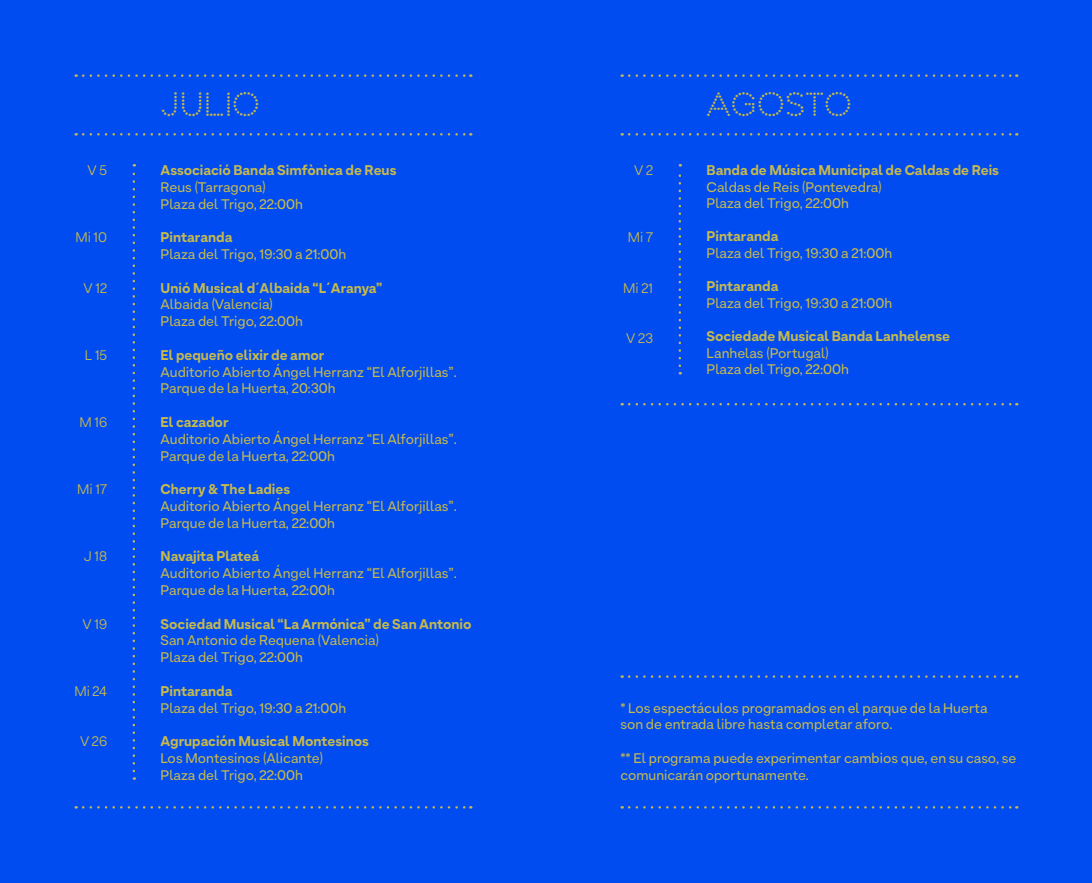
<style>
.page{position:relative;width:1092px;height:883px;background:#fff}
.page>*{position:absolute;margin:0;border:0;box-sizing:border-box;transform-origin:0 0}
.t1{font:31.5px "Perfograma";letter-spacing:-.01em;color:#c6b94d}
.t2{font:14px/16.8px "Armin Grotesk";color:#c6b94d}
.t3{font:800 14px "Armin Grotesk";color:#c6b94d}
.t4{font:14px "Armin Grotesk";color:#c6b94d}
</style>
<div class="page">
<div style="left:0;top:0;width:1091px;height:883px;background:#004cf0"></div>
<svg style="left:83px;top:74px;width:388px;height:3px"></svg>
<svg style="left:83px;top:806px;width:388px;height:3px"></svg>
<svg style="left:83px;top:133px;width:388px;height:3px"></svg>
<svg style="left:133px;top:164px;width:2px;height:607px"></svg>
<svg style="left:629px;top:74px;width:388px;height:3px"></svg>
<svg style="left:629px;top:403px;width:388px;height:2px"></svg>
<svg style="left:629px;top:133px;width:388px;height:3px"></svg>
<svg style="left:678px;top:164px;width:3px;height:202px"></svg>
<svg style="left:629px;top:806px;width:388px;height:3px"></svg>
<svg style="left:629px;top:675px;width:388px;height:3px"></svg>
<p class="t4" style="left:88px;top:161px;width:21px">V 5</p>
<p class="t4" style="left:75px;top:229px;width:33px">Mi 10</p>
<p class="t4" style="left:83px;top:279px;width:25px">V 12</p>
<p class="t4" style="left:85px;top:346px;width:24px">L 15</p>
<p class="t4" style="left:79px;top:413px;width:29px">M 16</p>
<p class="t4" style="left:77px;top:481px;width:31px">Mi 17</p>
<p class="t4" style="left:84px;top:548px;width:25px">J 18</p>
<p class="t4" style="left:82px;top:615px;width:26px">V 19</p>
<p class="t4" style="left:74px;top:682px;width:34px">Mi 24</p>
<p class="t4" style="left:80px;top:733px;width:29px">V 26</p>
<h1 class="t1" style="left:160px;top:86px;width:102px">JULIO</h1>
<p class="t3" style="left:160px;top:161px;width:237px">Associació Banda Simfònica de Reus</p>
<p class="t2" style="left:160px;top:180px;width:144px">Reus (Tarragona)<br>Plaza del Trigo, 22:00h</p>
<p class="t3" style="left:160px;top:228px;width:73px">Pintaranda</p>
<p class="t2" style="left:160px;top:247px;width:187px">Plaza del Trigo, 19:30 a 21:00h</p>
<p class="t3" style="left:160px;top:279px;width:223px">Unió Musical d´Albaida “L´Aranya”</p>
<p class="t2" style="left:160px;top:297px;width:144px">Albaida (Valencia)<br>Plaza del Trigo, 22:00h</p>
<p class="t3" style="left:160px;top:346px;width:165px">El pequeño elixir de amor</p>
<p class="t2" style="left:160px;top:364px;width:298px">Auditorio Abierto Ángel Herranz “El Alforjillas”.<br>Parque de la Huerta, 20:30h</p>
<p class="t3" style="left:160px;top:413px;width:69px">El cazador</p>
<p class="t2" style="left:160px;top:432px;width:298px">Auditorio Abierto Ángel Herranz “El Alforjillas”.<br>Parque de la Huerta, 22:00h</p>
<p class="t3" style="left:160px;top:480px;width:131px">Cherry &amp; The Ladies</p>
<p class="t2" style="left:160px;top:499px;width:298px">Auditorio Abierto Ángel Herranz “El Alforjillas”.<br>Parque de la Huerta, 22:00h</p>
<p class="t3" style="left:160px;top:548px;width:100px">Navajita Plateá</p>
<p class="t2" style="left:160px;top:566px;width:298px">Auditorio Abierto Ángel Herranz “El Alforjillas”.<br>Parque de la Huerta, 22:00h</p>
<p class="t3" style="left:160px;top:615px;width:312px">Sociedad Musical “La Armónica” de San Antonio</p>
<p class="t2" style="left:160px;top:633px;width:220px">San Antonio de Requena (Valencia)<br>Plaza del Trigo, 22:00h</p>
<p class="t3" style="left:160px;top:682px;width:73px">Pintaranda</p>
<p class="t2" style="left:160px;top:700px;width:187px">Plaza del Trigo, 19:30 a 21:00h</p>
<p class="t3" style="left:160px;top:732px;width:210px">Agrupación Musical Montesinos</p>
<p class="t2" style="left:160px;top:751px;width:164px">Los Montesinos (Alicante)<br>Plaza del Trigo, 22:00h</p>
<p class="t4" style="left:634px;top:161px;width:21px">V 2</p>
<p class="t4" style="left:627px;top:229px;width:27px">Mi 7</p>
<p class="t4" style="left:623px;top:279px;width:31px">Mi 21</p>
<p class="t4" style="left:626px;top:329px;width:28px">V 23</p>
<h1 class="t1" style="left:706px;top:86px;width:147px">AGOSTO</h1>
<p class="t3" style="left:706px;top:161px;width:294px">Banda de Música Municipal de Caldas de Reis</p>
<p class="t2" style="left:706px;top:179px;width:177px">Caldas de Reis (Pontevedra)<br>Plaza del Trigo, 22:00h</p>
<p class="t3" style="left:706px;top:228px;width:73px">Pintaranda</p>
<p class="t2" style="left:706px;top:246px;width:187px">Plaza del Trigo, 19:30 a 21:00h</p>
<p class="t3" style="left:706px;top:278px;width:73px">Pintaranda</p>
<p class="t2" style="left:706px;top:296px;width:187px">Plaza del Trigo, 19:30 a 21:00h</p>
<p class="t3" style="left:706px;top:327px;width:245px">Sociedade Musical Banda Lanhelense</p>
<p class="t2" style="left:706px;top:346px;width:144px">Lanhelas (Portugal)<br>Plaza del Trigo, 22:00h</p>
<p class="t2" style="left:620px;top:700px;width:368px">* Los espectáculos programados en el parque de la Huerta son de entrada libre hasta completar aforo.</p>
<p class="t2" style="left:620px;top:751px;width:397px">** El programa puede experimentar cambios que, en su caso, se comunicarán oportunamente.</p>
</div>
